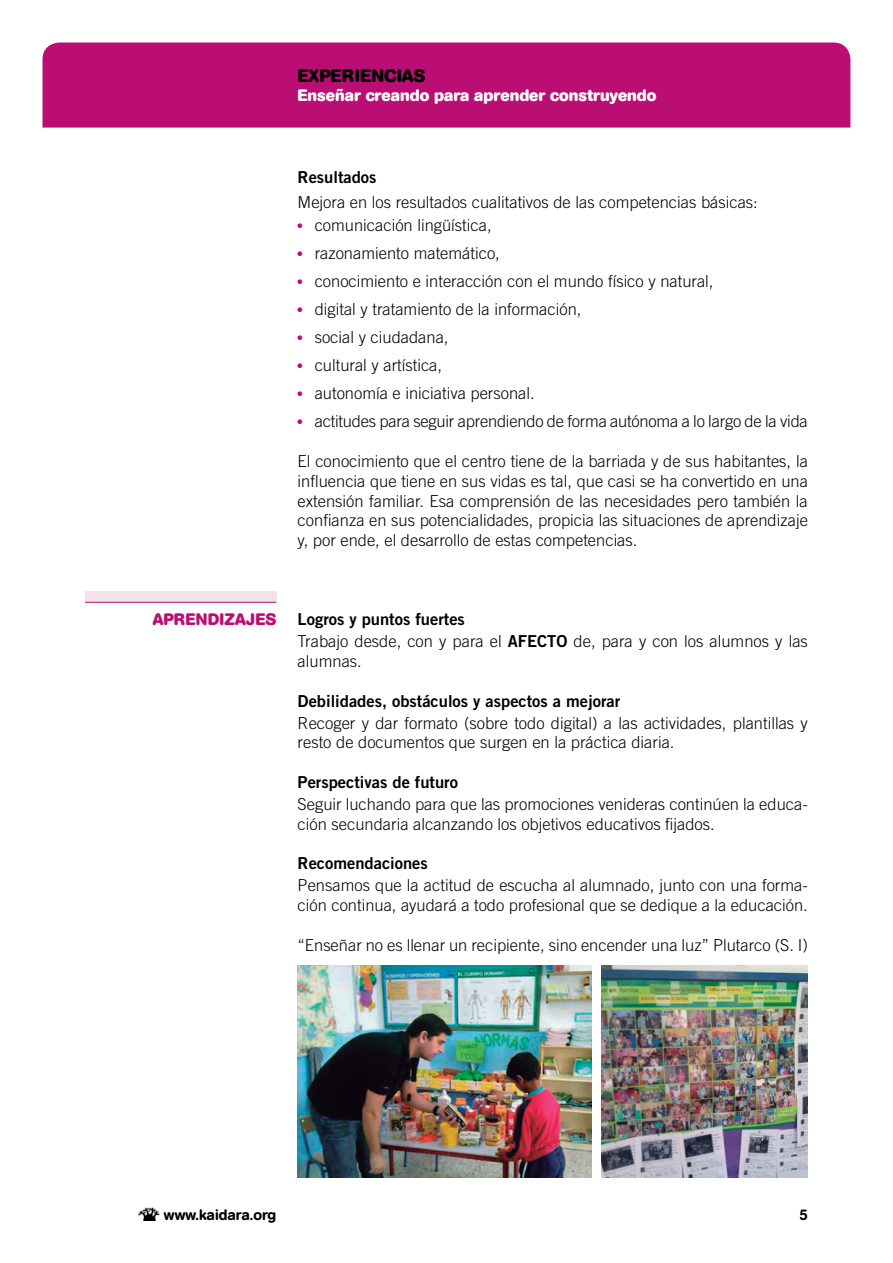
<style>
.page{position:relative;width:893px;height:1263px;background:#fff}
.page>*{position:absolute;margin:0;border:0;box-sizing:border-box;transform-origin:0 0}
.t1{font:700 18px "AG Book Rounded";letter-spacing:.02em;color:#000}
.t2{font:300 16.5px/19.8px "Trade Gothic";color:#000}
.t3{font:16.5px "Trade Gothic Bold Two";color:#000}
.t4{font:700 16.5px "AG Book Rounded";color:#fff}
.t5{font:700 16.5px "AG Book Rounded";color:#ba0e74}
.t6{font:500 15px "AG Book Rounded";color:#000}
.s1{font-family:"AG Book Rounded";font-weight:700;font-size:15px;color:#ba0e74}
.s2{font-family:"Trade Gothic Bold Two";font-weight:400}
</style>
<div class="page">
<img style="left:139px;top:1207px;width:20px;height:13px">
<div style="left:43px;top:43px;width:807px;height:85px;background:#ba0e74"></div>
<div style="left:85px;top:592px;width:191px;height:10px;background:#f3e2ea"></div>
<hr style="left:85px;top:602px;width:191px;height:1px;background:#ba0e74">
<img style="left:298px;top:965px;width:293px;height:213px">
<img style="left:601px;top:965px;width:207px;height:213px">
<p class="t1" style="left:298px;top:65px;width:129px">EXPERIENCIAS</p>
<p class="t4" style="left:298px;top:86px;width:360px">Enseñar creando para aprender construyendo</p>
<p class="t3" style="left:298px;top:167px;width:80px">Resultados</p>
<p class="t2" style="left:298px;top:192px;width:462px">Mejora en los resultados cualitativos de las competencias básicas:</p>
<p class="t2" style="left:298px;top:215px;width:195px"><span class="s1">•</span> comunicación lingüística,</p>
<p class="t2" style="left:298px;top:243px;width:204px"><span class="s1">•</span> razonamiento matemático,</p>
<p class="t2" style="left:298px;top:271px;width:417px"><span class="s1">•</span> conocimiento e interacción con el mundo físico y natural,</p>
<p class="t2" style="left:298px;top:299px;width:285px"><span class="s1">•</span> digital y tratamiento de la información,</p>
<p class="t2" style="left:298px;top:327px;width:152px"><span class="s1">•</span> social y ciudadana,</p>
<p class="t2" style="left:298px;top:355px;width:146px"><span class="s1">•</span> cultural y artística,</p>
<p class="t2" style="left:298px;top:383px;width:239px"><span class="s1">•</span> autonomía e iniciativa personal.</p>
<p class="t2" style="left:298px;top:411px;width:512px"><span class="s1">•</span> actitudes para seguir aprendiendo de forma autónoma a lo largo de la vida</p>
<p class="t2" style="left:298px;top:451px;width:512px;text-align:justify">El conocimiento que el centro tiene de la barriada y de sus habitantes, la influencia que tiene en sus vidas es tal, que casi se ha convertido en una extensión familiar. Esa comprensión de las necesidades pero también la confianza en sus potencialidades, propicia las situaciones de aprendizaje y, por ende, el desarrollo de estas competencias.</p>
<p class="t5" style="left:153px;top:610px;width:22px">Aprendi</p>
<p class="t5" style="left:225px;top:610px;width:22px">zajes</p>
<p class="t3" style="left:298px;top:609px;width:169px">Logros y puntos fuertes</p>
<p class="t2" style="left:298px;top:631px;width:512px">Trabajo desde, con y para el <span class="s2">AFECTO</span> de, para y con los alumnos y las alumnas.</p>
<p class="t3" style="left:298px;top:690px;width:324px">Debilidades, obstáculos y aspectos a mejorar</p>
<p class="t2" style="left:298px;top:713px;width:512px">Recoger y dar formato (sobre todo digital) a las actividades, plantillas y resto de documentos que surgen en la práctica diaria.</p>
<p class="t3" style="left:298px;top:772px;width:162px">Perspectivas de futuro</p>
<p class="t2" style="left:298px;top:794px;width:512px">Seguir luchando para que las promociones venideras continúen la educa&shy;ción secundaria alcanzando los objetivos educativos fijados.</p>
<p class="t3" style="left:298px;top:853px;width:132px">Recomendaciones</p>
<p class="t2" style="left:298px;top:875px;width:512px">Pensamos que la actitud de escucha al alumnado, junto con una forma&shy;ción continua, ayudará a todo profesional que se dedique a la educación.</p>
<p class="t2" style="left:298px;top:935px;width:512px">“Enseñar no es llenar un recipiente, sino encender una luz” Plutarco (S. I)</p>
<p class="t6" style="left:164px;top:1206px;width:114px">www.kaidara.org</p>
<p class="t6" style="left:799px;top:1206px;width:10px">5</p>
</div>
